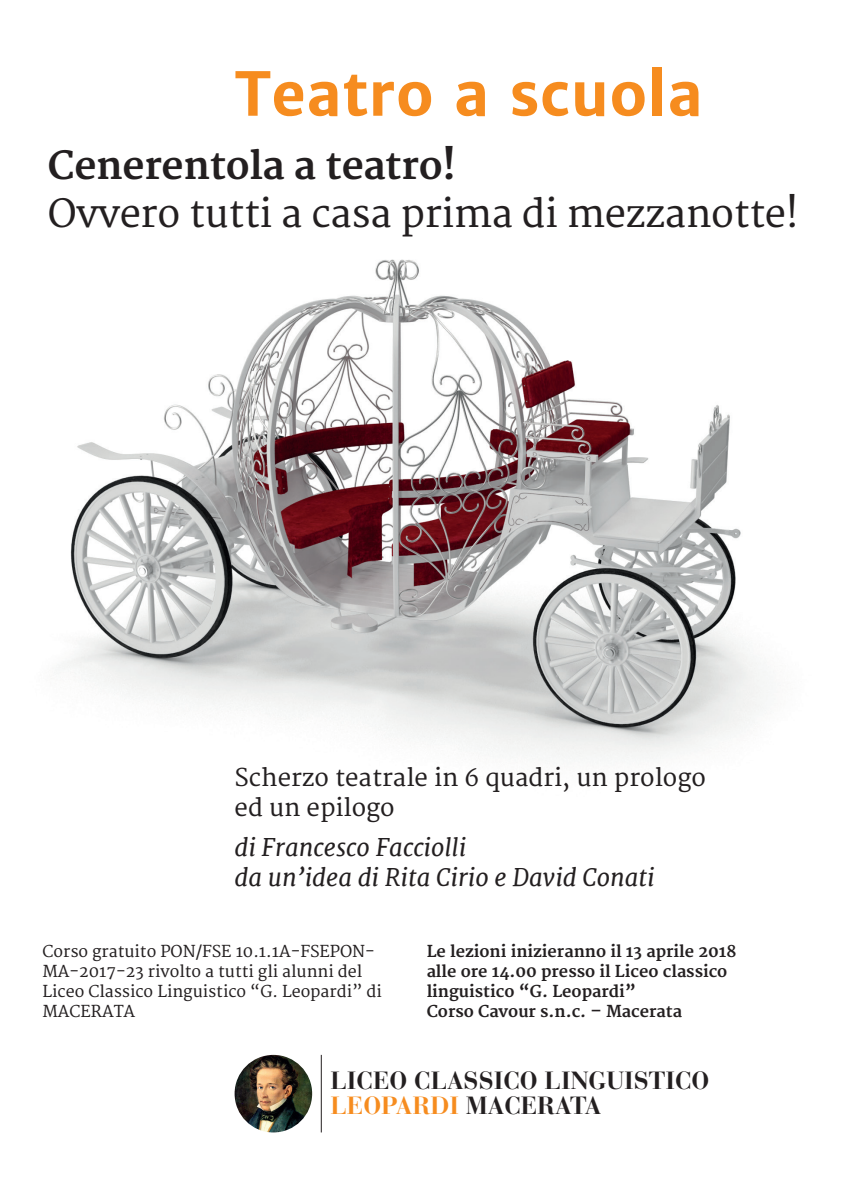
<style>
.page{position:relative;width:842px;height:1191px;background:#fff}
.page>*{position:absolute;margin:0;border:0;box-sizing:border-box;transform-origin:0 0}
.t1{font:700 60px "Merriweather Sans";color:#f68c1f}
.t2{font:38px "Merriweather";letter-spacing:-.01em;color:#231f20}
.t3{font:700 38px "Merriweather";letter-spacing:-.01em;color:#231f20}
.t4{font:700 24.7px "Bauer Bodoni LT";color:#231f20}
.t5{font:700 24.7px "Bauer Bodoni LT";color:#f68c1f}
.t6{font:italic 24px "Merriweather";color:#231f20}
.t7{font:24px "Merriweather";color:#231f20}
.t8{font:16px/20px "Merriweather";color:#231f20}
.t9{font:700 16px/20px "Merriweather";color:#231f20}
.s1{color:#231f20}
</style>
<div class="page">
<img style="left:64px;top:259px;width:704px;height:499px">
<img style="left:235px;top:1054px;width:77px;height:78px;border-radius:39px">
<hr style="left:321px;top:1054px;width:1px;height:78px;background:#231f20">
<p class="t1" style="left:235px;top:57px;width:470px">Teatro a scuola</p>
<p class="t3" style="left:48px;top:143px;width:410px">Cenerentola a teatro!</p>
<p class="t2" style="left:48px;top:191px;width:752px">Ovvero tutti a casa prima di mezzanotte!</p>
<p class="t7" style="left:235px;top:763px;width:473px">Scherzo teatrale in 6 quadri, un prologo</p>
<p class="t7" style="left:235px;top:793px;width:162px">ed un epilogo</p>
<p class="t6" style="left:235px;top:832px;width:233px">di Francesco Facciolli</p>
<p class="t6" style="left:235px;top:862px;width:422px">da un’idea di Rita Cirio e David Conati</p>
<p class="t8" style="left:43px;top:942px;width:341px">Corso gratuito PON/FSE 10.1.1A-FSEPON-MA-2017-23 rivolto a tutti gli alunni del Liceo Classico Linguistico “G. Leopardi” di MACERATA</p>
<p class="t9" style="left:427px;top:942px;width:311px">Le lezioni inizieranno il 13 aprile 2018</p>
<p class="t9" style="left:427px;top:962px;width:302px">alle ore 14.00 presso il Liceo classico linguistico “G. Leopardi”</p>
<p class="t9" style="left:427px;top:1002px;width:257px">Corso Cavour s.n.c. – Macerata</p>
<p class="t4" style="left:330px;top:1065px;width:380px">LICEO CLASSICO LINGUISTICO</p>
<p class="t5" style="left:330px;top:1090px;width:272px">LEOPARDI <span class="s1">MACERATA</span></p>
</div>
